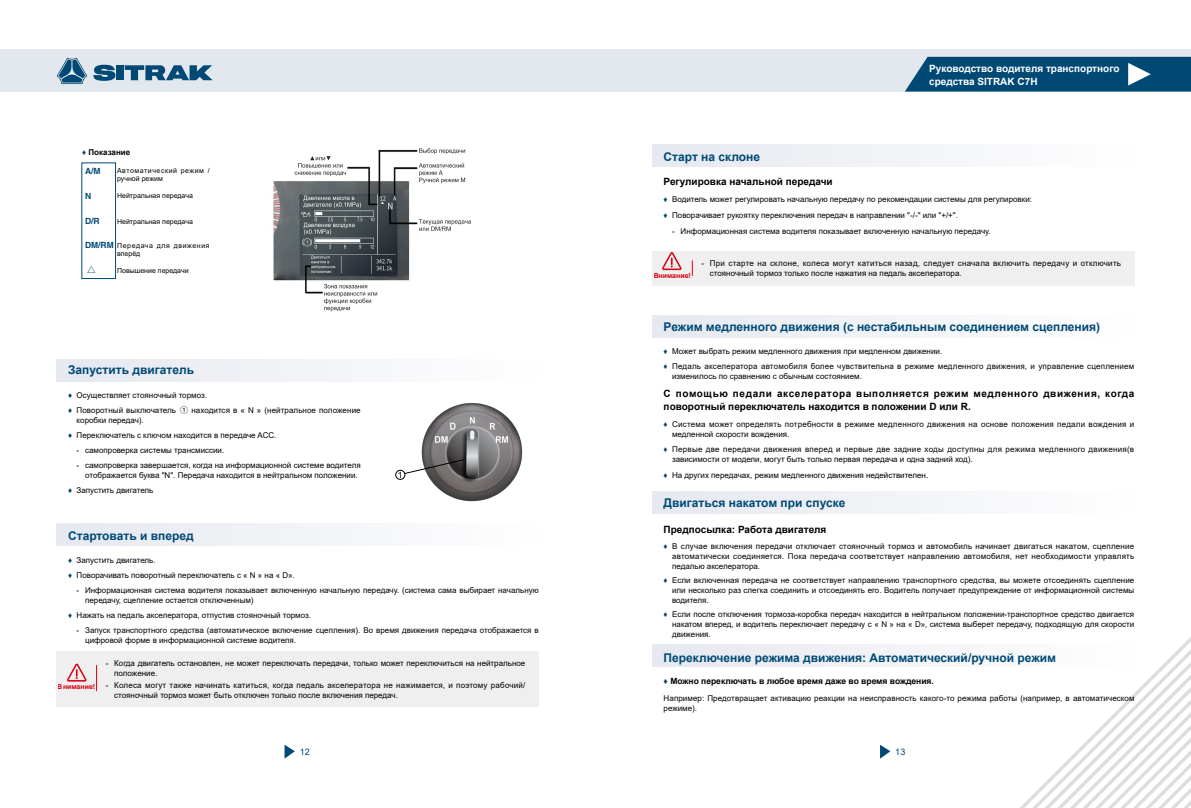
<style>
.page{position:relative;width:1191px;height:808px;background:#fff}
.page>*{position:absolute;margin:0;border:0;box-sizing:border-box;transform-origin:0 0}
.t1{font:700 12px "Arial";color:#004975}
.t2{font:700 10px/13px "Arial";letter-spacing:.05em;color:#040000}
.t3{font:700 10px "Arial";color:#000}
.t4{font:700 10px/13px "Arial";color:#fff}
.t5{font:9px "Arial";color:#004975}
.t6{font:700 8.5px "Arial";color:#040000}
.t7{font:700 8.5px "Helvetica";color:#004975}
.t8{font:800 8.5px "Source Han Sans CN";color:#004975}
.t9{font:8px/9.6px "Arial";color:#040000}
.t10{font:8px/10px "Arial";color:#000;text-align:justify}
.t11{font:8px/15.7px "Arial";letter-spacing:.025em;color:#040000}
.t12{font:8px/10px "Arial";letter-spacing:.03em;color:#040000}
.t13{font:8px "Arial";letter-spacing:.03em;color:#000}
.t14{font:700 8px "Arial";color:#040000}
.t15{font:7px "Arial";color:#000}
.t16{font:7px/8.4px "Arial";letter-spacing:.07em;color:#000}
.t17{font:7px/8.4px "Arial";letter-spacing:.085em;color:#000}
.t18{font:700 7px "Arial";color:#e60012}
.s1{color:#004975}
.s2{font-family:"Source Han Sans CN"}
</style>
<div class="page">
<div style="left:0;top:49px;width:1191px;height:43px;background:#e3e7ee"></div>
<svg style="left:905px;top:57px;width:286px;height:35px;background:#12557e"></svg>
<svg style="left:284px;top:745px;width:11px;height:14px"></svg>
<svg style="left:880px;top:745px;width:10px;height:14px"></svg>
<svg style="left:1020px;top:637px;width:171px;height:171px"></svg>
<svg style="left:57px;top:58px;width:30px;height:26px"></svg>
<div style="left:116px;top:65px;width:7px;height:15px;background:#004975"></div>
<svg style="left:93px;top:65px;width:22px;height:16px"></svg>
<svg style="left:125px;top:65px;width:88px;height:15px"></svg>
<div style="left:652px;top:145px;width:482px;height:22px;background:#f2f3f7"></div>
<div style="left:652px;top:315px;width:482px;height:22px;background:#f2f3f7"></div>
<div style="left:652px;top:491px;width:482px;height:23px;background:#f2f3f7"></div>
<div style="left:652px;top:644px;width:482px;height:23px;background:#f2f3f7"></div>
<div style="left:652px;top:251px;width:482px;height:34px;background:#efefef"></div>
<svg style="left:662px;top:252px;width:19px;height:18px"></svg>
<svg style="left:692px;top:260px;width:1px;height:16px"></svg>
<div style="left:82px;top:163px;width:34px;height:116px;border:1px solid #004975"></div>
<div style="left:57px;top:359px;width:482px;height:22px;background:#f2f3f7"></div>
<div style="left:57px;top:523px;width:482px;height:23px;background:#f2f3f7"></div>
<img style="left:273px;top:148px;width:198px;height:164px">
<div style="left:57px;top:651px;width:482px;height:56px;background:#efefef"></div>
<svg style="left:67px;top:663px;width:19px;height:19px"></svg>
<svg style="left:96px;top:665px;width:1px;height:26px"></svg>
<img style="left:421px;top:403px;width:102px;height:99px">
<div style="left:395px;top:470px;width:10px;height:9px;border:1px solid #000;border-radius:50%"></div>
<svg style="left:398px;top:459px;width:67px;height:19px"></svg>
<p class="t14" style="left:82px;top:146px;width:50px"><span class="s1">♦</span> Показание</p>
<p class="t16" style="left:117px;top:166px;width:94px">Автоматический режим / ручной режим</p>
<p class="t15" style="left:117px;top:191px;width:77px">Нейтральная передача</p>
<p class="t15" style="left:117px;top:216px;width:77px">Нейтральная передача</p>
<p class="t17" style="left:117px;top:241px;width:94px">Передача для движения вперёд</p>
<p class="t15" style="left:117px;top:266px;width:73px">Повышение передачи</p>
<p class="t7" style="left:85px;top:166px;width:17px">A/M</p>
<p class="t7" style="left:85px;top:191px;width:8px">N</p>
<p class="t7" style="left:85px;top:215px;width:16px">D/R</p>
<p class="t7" style="left:85px;top:240px;width:30px">DM/RM</p>
<p class="t8" style="left:87px;top:265px;width:10px">△</p>
<h1 class="t1" style="left:68px;top:362px;width:127px">Запустить двигатель</h1>
<p class="t9" style="left:68px;top:387px;width:294px;line-height:15.3px"><span class="s1">♦</span> Осуществляет стояночный тормоз.<br><span class="s1">♦</span> Поворотный выключатель <span class="s2">①</span> находится в « N » (нейтральное положение</p>
<p class="t9" style="left:68px;top:412px;width:210px;line-height:15.3px;text-indent:9px">коробки передач).<br><span class="s1">♦</span> Переключатель с ключом находится в передаче ACC.</p>
<p class="t9" style="left:77px;top:445px;width:149px">- самопроверка системы трансмиссии.</p>
<p class="t9" style="left:85px;top:461px;width:277px;text-indent:-9px">- самопроверка завершается, когда на информационной системе водителя отображается буква "N". Передача находится в нейтральном положении.</p>
<p class="t9" style="left:68px;top:486px;width:87px"><span class="s1">♦</span> Запустить двигатель</p>
<h1 class="t1" style="left:68px;top:527px;width:127px">Стартовать и вперед</h1>
<p class="t9" style="left:68px;top:552px;width:228px;line-height:15.3px"><span class="s1">♦</span> Запустить двигатель.<br><span class="s1">♦</span> Поворачивать поворотный переключатель с « N » на « D».</p>
<p class="t9" style="left:85px;top:585px;width:455px;text-indent:-9px">- Информационная система водителя показывает включенную начальную передачу. (система сама выбирает начальную передачу, сцепление остается отключенным)</p>
<p class="t9" style="left:68px;top:610px;width:244px"><span class="s1">♦</span> Нажать на педаль акселератора, отпустив стояночный тормоз.</p>
<p class="t9" style="left:85px;top:626px;width:455px;text-indent:-9px">- Запуск транспортного средства (автоматическое включение сцепления). Во время движения передача отображается в цифровой форме в информационной системе водителя.</p>
<p class="t10" style="left:114px;top:659px;width:412px;line-height:9.6px;text-indent:-9px">- Когда двигатель остановлен, не может переключать передачи, только может переключиться на нейтральное положение.</p>
<p class="t10" style="left:114px;top:681px;width:412px;line-height:9.6px;text-indent:-9px">- Колеса могут также начинать катиться, когда педаль акселератора не нажимается, и поэтому рабочий/ стояночный тормоз может быть отключен только после включения передач.</p>
<p class="t18" style="left:58px;top:682px;width:39px">Внимание!</p>
<p class="t4" style="left:929px;top:62px;width:192px">Руководство водителя транспортного средства SITRAK C7H</p>
<h1 class="t1" style="left:663px;top:148px;width:98px">Старт на склоне</h1>
<p class="t3" style="left:663px;top:175px;width:170px">Регулировка начальной передачи</p>
<p class="t9" style="left:663px;top:192px;width:370px;line-height:15.7px"><span class="s1">♦</span> Водитель может регулировать начальную передачу по рекомендации системы для регулировки: <span class="s1">♦</span> Поворачивает рукоятку переключения передач в направлении "-/-" или "+/+".</p>
<p class="t9" style="left:672px;top:226px;width:320px">- Информационная система водителя показывает включенную начальную передачу.</p>
<p class="t13" style="left:701px;top:258px;width:421px">- При старте на склоне, колеса могут катиться назад, следует сначала включить передачу и отключить</p>
<p class="t18" style="left:653px;top:271px;width:39px">Внимание!</p>
<p class="t10" style="left:710px;top:268px;width:253px">стояночный тормоз только после нажатия на педаль акселератора.</p>
<h1 class="t1" style="left:663px;top:318px;width:438px">Режим медленного движения (с нестабильным соединением сцепления)</h1>
<p class="t11" style="left:663px;top:343px;width:472px"><span class="s1">♦</span> Может выбрать режим медленного движения при медленном движении.<br><span class="s1">♦</span> Педаль акселератора автомобиля более чувствительна в режиме медленного движения, и управление сцеплением</p>
<p class="t9" style="left:672px;top:372px;width:191px">изменилось по сравнению с обычным состоянием.</p>
<p class="t2" style="left:663px;top:387px;width:472px">С помощью педали акселератора выполняется режим медленного движения, когда поворотный переключатель находится в положении D или R.</p>
<p class="t11" style="left:672px;top:419px;width:463px;line-height:10px;text-indent:-9px"><span class="s1">♦</span> Система может определять потребности в режиме медленного движения на основе положения педали вождения и медленной скорости вождения.</p>
<p class="t12" style="left:672px;top:444px;width:463px;text-indent:-9px"><span class="s1">♦</span> Первые две передачи движения вперед и первые две задние ходы доступны для режима медленного движения(в зависимости от модели, могут быть только первая передача и одна задний ход).</p>
<p class="t10" style="left:663px;top:470px;width:266px"><span class="s1">♦</span> На других передачах, режим медленного движения недействителен.</p>
<h1 class="t1" style="left:663px;top:494px;width:183px">Двигаться накатом при спуске</h1>
<p class="t3" style="left:663px;top:522px;width:164px">Предпосылка: Работа двигателя</p>
<p class="t10" style="left:672px;top:541px;width:463px;text-indent:-9px"><span class="s1">♦</span> В случае включения передачи отключает стояночный тормоз и автомобиль начинает двигаться накатом, сцепление автоматически соединяется. Пока передача соответствует направлению автомобиля, нет необходимости управлять педалью акселератора.</p>
<p class="t10" style="left:672px;top:575px;width:464px;text-indent:-9px"><span class="s1">♦</span> Если включенная передача не соответствует направлению транспортного средства, вы можете отсоединять сцепление или несколько раз слегка соединить и отсоединять его. Водитель получает предупреждение от информационной системы водителя.</p>
<p class="t10" style="left:672px;top:609px;width:463px;text-indent:-9px"><span class="s1">♦</span> Если после отключения тормоза-коробка передач находится в нейтральном положении-транспортное средство двигается накатом вперед, и водитель переключает передачу с « N » на « D», система выберет передачу, подходящую для скорости движения.</p>
<p class="t6" style="left:663px;top:675px;width:272px"><span class="s1">♦</span> Можно переключать в любое время даже во время вождения.</p>
<p class="t9" style="left:663px;top:694px;width:472px">Например: Предотвращает активацию реакции на неисправность какого-то режима работы (например, в автоматическом режиме).</p>
<h1 class="t1" style="left:663px;top:649px;width:394px">Переключение режима движения: Автоматический/ручной режим</h1>
<p class="t5" style="left:300px;top:745px;width:12px">12</p>
<p class="t5" style="left:895px;top:745px;width:12px">13</p>
</div>
